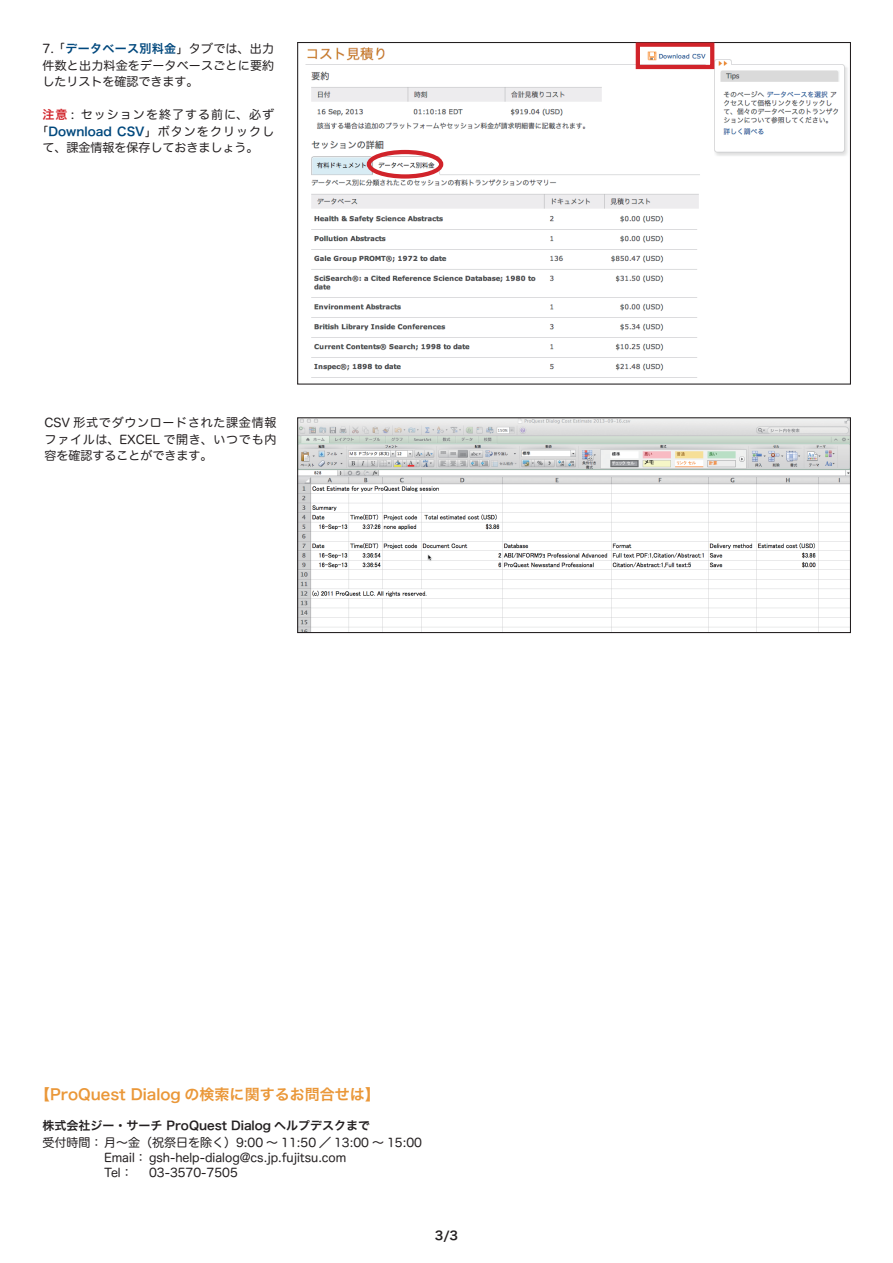
<style>
.page{position:relative;width:893px;height:1263px;background:#fff}
.page>*{position:absolute;margin:0;border:0;box-sizing:border-box;transform-origin:0 0}
.t1{font:15px "Hira Kaku Pro W6";color:#ea9738}
.t2{font:12px/16.5px "Hira Maru Pro W4";color:#231f20;text-align:justify}
.t3{font:12px "Hira Kaku Pro W6";color:#231f20}
.t4{font:12px "Hira Maru Pro W4";letter-spacing:.09em;color:#231f20}
.t5{font:12px "Hira Maru Pro W4";letter-spacing:.085em;color:#231f20}
.s1{font-family:"Hira Kaku Pro W6";color:#01487d}
.s2{font-family:"Hira Kaku Pro W6";color:#d1232a}
</style>
<div class="page">
<img style="left:299px;top:419px;width:550px;height:212px">
<div style="left:297px;top:417px;width:554px;height:216px;border:1px solid #231f20"></div>
<img style="left:305px;top:44px;width:543px;height:334px">
<div style="left:367px;top:150px;width:76px;height:29px;border:4px solid #d1232a;border-radius:50%"></div>
<div style="left:636px;top:43px;width:78px;height:26px;border:4px solid #d1232a"></div>
<p class="t2" style="left:43px;top:40px;width:233px">7. 「<span class="s1">データベース別料金</span>」タブでは、出力件数と出力料金をデータベースごとに要約したリストを確認できます。</p>
<p class="t5" style="left:43px;top:104px;width:233px"><span class="s2">注意</span> : セッションを終了する前に、必ず</p>
<p class="t4" style="left:37px;top:121px;width:239px">「<span class="s1">Download CSV</span>」ボタンをクリックし</p>
<p class="t2" style="left:43px;top:139px;width:217px">て、課金情報を保存しておきましょう。</p>
<p class="t2" style="left:45px;top:414px;width:233px">CSV 形式でダウンロードされた課金情報ファイルは、EXCEL で開き、いつでも内容を確認することができます。</p>
<p class="t1" style="left:35px;top:1080px;width:346px">【ProQuest Dialog の検索に関するお問合せは】</p>
<p class="t3" style="left:43px;top:1115px;width:329px">株式会社ジー･サーチ ProQuest Dialog ヘルプデスクまで</p>
<p class="t2" style="left:104px;top:1133px;width:320px;line-height:15.5px;text-align:left;text-indent:-62px">受付時間：月〜金（祝祭日を除く）9:00 〜 11:50 ／ 13:00 〜 15:00<br>Email： gsh-help-dialog@cs.jp.fujitsu.com<br>Tel：</p>
<p class="t2" style="left:149px;top:1164px;width:90px">03-3570-7505</p>
<p class="t3" style="left:435px;top:1224px;width:25px">3/3</p>
</div>
